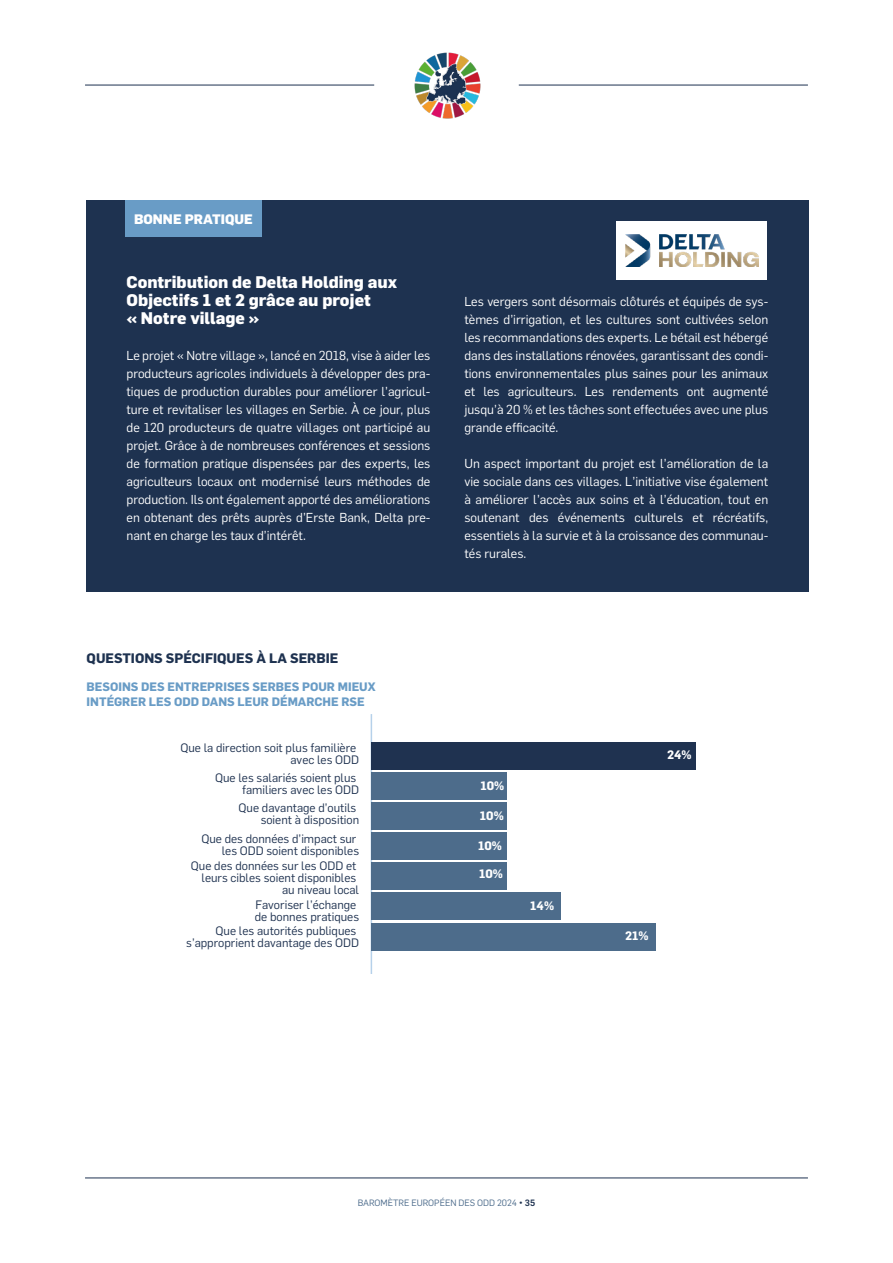
<style>
.page{position:relative;width:893px;height:1263px;background:#fff}
.page>*{position:absolute;margin:0;border:0;box-sizing:border-box;transform-origin:0 0}
.t1{font:800 16.5px/18px "Flama";color:#fff}
.t2{font:700 13.5px "Flama";color:#1e3250}
.t3{font:800 13.5px "Flama";color:#fff}
.t4{font:12.75px/18px "Flama";color:#fff;text-align:justify}
.t5{font:12px/12px "Flama";color:#1f3250;text-align:right}
.t6{font:700 12px/15px "Flama";color:#699cc6}
.t7{font:700 12px "Flama";color:#fff}
.t8{font:9px "Flama";color:#4c6b8b}
.s1{font-weight:500;color:#1e3250}
</style>
<div class="page">
<hr style="left:85px;top:85px;width:289px;height:1px;background:#1e3250">
<hr style="left:519px;top:85px;width:289px;height:1px;background:#1e3250">
<hr style="left:85px;top:1177px;width:723px;height:1px;background:#1e3250">
<img style="left:414px;top:52px;width:67px;height:67px">
<hr style="left:371px;top:714px;width:1px;height:260px;background:#b6d1ea">
<div style="left:371px;top:923px;width:285px;height:27px;background:#4d6c8b"></div>
<div style="left:371px;top:893px;width:190px;height:27px;background:#4d6c8b"></div>
<div style="left:371px;top:863px;width:136px;height:27px;background:#4d6c8b"></div>
<div style="left:371px;top:832px;width:136px;height:28px;background:#4d6c8b"></div>
<div style="left:371px;top:802px;width:136px;height:27px;background:#4d6c8b"></div>
<div style="left:371px;top:772px;width:136px;height:27px;background:#4d6c8b"></div>
<div style="left:371px;top:742px;width:325px;height:27px;background:#1f3250"></div>
<div style="left:86px;top:200px;width:723px;height:392px;background:#1e3250"></div>
<div style="left:616px;top:221px;width:151px;height:59px;background:#fff"></div>
<img style="left:625px;top:234px;width:133px;height:33px">
<div style="left:126px;top:200px;width:136px;height:37px;background:#699cc6"></div>
<p class="t3" style="left:134px;top:209px;width:120px">BONNE PRATIQUE</p>
<p class="t1" style="left:126px;top:272px;width:272px">Contribution de Delta Holding aux<br>Objectifs 1 et 2 grâce au projet<br>« Notre village »</p>
<p class="t4" style="left:126px;top:346px;width:305px">Le projet « Notre village », lancé en 2018, vise à aider les producteurs agricoles individuels à développer des pra&shy;tiques de production durables pour améliorer l’agricul&shy;ture et revitaliser les villages en Serbie. À ce jour, plus de 120 producteurs de quatre villages ont participé au projet. Grâce à de nombreuses conférences et sessions de formation pratique dispensées par des experts, les agriculteurs locaux ont modernisé leurs méthodes de production. Ils ont également apporté des améliorations en obtenant des prêts auprès d’Erste Bank, Delta pre&shy;nant en charge les taux d’intérêt.</p>
<p class="t4" style="left:464px;top:292px;width:305px">Les vergers sont désormais clôturés et équipés de sys&shy;tèmes d’irrigation, et les cultures sont cultivées selon les recommandations des experts. Le bétail est hébergé dans des installations rénovées, garantissant des condi&shy;tions environnementales plus saines pour les animaux et les agriculteurs. Les rendements ont augmenté jusqu’à 20 % et les tâches sont effectuées avec une plus grande efficacité.</p>
<p class="t4" style="left:464px;top:454px;width:305px">Un aspect important du projet est l’amélioration de la vie sociale dans ces villages. L’initiative vise également à améliorer l’accès aux soins et à l’éducation, tout en soutenant des événements culturels et récréatifs, essentiels à la survie et à la croissance des communau&shy;tés rurales.</p>
<p class="t2" style="left:87px;top:648px;width:253px">QUESTIONS SPÉCIFIQUES À LA SERBIE</p>
<p class="t6" style="left:87px;top:678px;width:290px">BESOINS DES ENTREPRISES SERBES POUR MIEUX<br>INTÉGRER LES ODD DANS LEUR DÉMARCHE RSE</p>
<p class="t5" style="left:180px;top:741px;width:180px">Que la direction soit plus familière avec les ODD</p>
<p class="t5" style="left:215px;top:771px;width:146px">Que les salariés soient plus familiers avec les ODD</p>
<p class="t5" style="left:239px;top:801px;width:122px">Que davantage d’outils soient à disposition</p>
<p class="t5" style="left:201px;top:832px;width:159px">Que des données d’impact sur les ODD soient disponibles</p>
<p class="t5" style="left:191px;top:859px;width:170px">Que des données sur les ODD et leurs cibles soient disponibles au niveau local</p>
<p class="t5" style="left:255px;top:898px;width:106px;text-align:left">Favoriser l’échange de bonnes pratiques</p>
<p class="t5" style="left:186px;top:924px;width:174px">Que les autorités publiques s’approprient davantage des ODD</p>
<p class="t7" style="left:480px;top:776px;width:25px">10%</p>
<p class="t7" style="left:480px;top:806px;width:25px">10%</p>
<p class="t7" style="left:478px;top:836px;width:25px">10%</p>
<p class="t7" style="left:479px;top:865px;width:25px">10%</p>
<p class="t7" style="left:530px;top:896px;width:25px">14%</p>
<p class="t7" style="left:667px;top:746px;width:26px">24%</p>
<p class="t7" style="left:625px;top:927px;width:25px">21%</p>
<p class="t8" style="left:358px;top:1196px;width:179px">BAROMÈTRE EUROPÉEN DES ODD 2024 <span class="s1">• 35</span></p>
</div>
